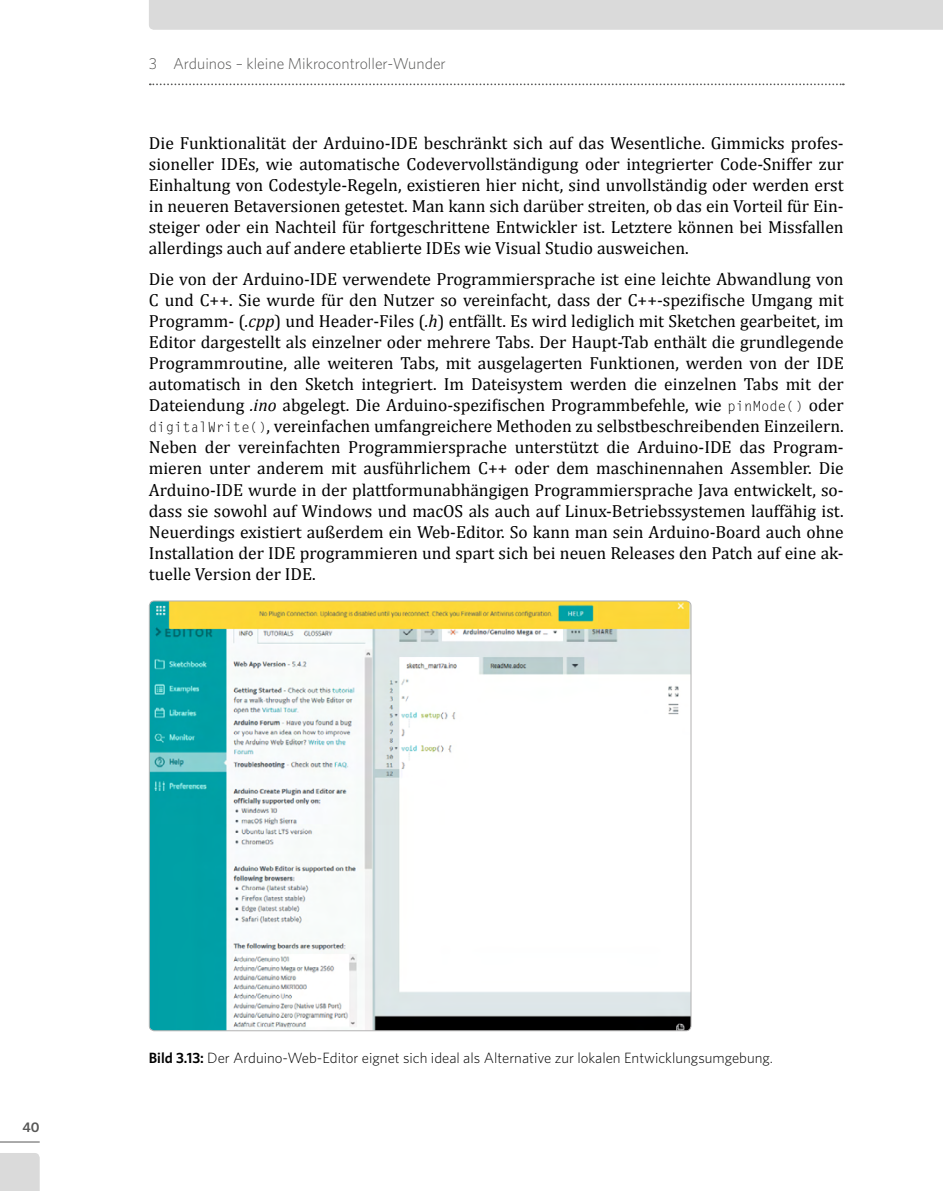
<style>
.page{position:relative;width:943px;height:1191px;background:#fff}
.page>*{position:absolute;margin:0;border:0;box-sizing:border-box;transform-origin:0 0}
.t1{font:17.5px/21px "Cambria";color:#000;text-align:justify}
.t2{font:300 15.75px "Whitney";color:#575756}
.t3{font:300 14.88px "Whitney";color:#000}
.t4{font:600 14px "Whitney";color:#575756}
.s1{font-style:italic}
.s2{font-family:"Letter Gothic Std";font-size:14px}
.s3{font-weight:600}
</style>
<div class="page">
<hr style="left:0;top:1141px;width:40px;height:1px;background:#575756">
<div style="left:0;top:1153px;width:40px;height:38px;background:#dadada"></div>
<div style="left:149px;top:0;width:794px;height:30px;background:#dadada"></div>
<svg style="left:150px;top:83px;width:693px;height:2px"></svg>
<img style="left:149px;top:602px;width:542px;height:428px">
<p class="t2" style="left:149px;top:55px;width:298px">3 Arduinos – kleine Mikrocontroller-Wunder</p>
<p class="t1" style="left:149px;top:132px;width:696px">Die Funktionalität der Arduino-IDE beschränkt sich auf das Wesentliche. Gimmicks profes&shy;sioneller IDEs, wie automatische Codevervollständigung oder integrierter Code-Sniffer zur Einhaltung von Codestyle-Regeln, existieren hier nicht, sind unvollständig oder werden erst in neueren Betaversionen getestet. Man kann sich darüber streiten, ob das ein Vorteil für Ein&shy;steiger oder ein Nachteil für fortgeschrittene Entwickler ist. Letztere können bei Missfallen allerdings auch auf andere etablierte IDEs wie Visual Studio ausweichen.</p>
<p class="t1" style="left:149px;top:269px;width:696px">Die von der Arduino-IDE verwendete Programmiersprache ist eine leichte Abwandlung von C und C++. Sie wurde für den Nutzer so vereinfacht, dass der C++-spezifische Umgang mit Programm- (<span class="s1">.cpp</span>) und Header-Files (<span class="s1">.h</span>) entfällt. Es wird lediglich mit Sketchen gearbeitet, im Editor dargestellt als einzelner oder mehrere Tabs. Der Haupt-Tab enthält die grundlegende Programmroutine, alle weiteren Tabs, mit ausgelagerten Funktionen, werden von der IDE automatisch in den Sketch integriert. Im Dateisystem werden die einzelnen Tabs mit der Dateiendung <span class="s1">.ino</span> abgelegt. Die Arduino-spezifischen Programmbefehle, wie <span class="s2">pinMode()</span> oder <span class="s2">digitalWrite()</span>, vereinfachen umfangreichere Methoden zu selbstbeschreibenden Einzeilern.<br>Neben der vereinfachten Programmiersprache unterstützt die Arduino-IDE das Program&shy;mieren unter anderem mit ausführlichem C++ oder dem maschinennahen Assembler. Die Arduino-IDE wurde in der plattformunabhängigen Programmiersprache Java entwickelt, so&shy;dass sie sowohl auf Windows und macOS als auch auf Linux-Betriebssystemen lauffähig ist.<br>Neuerdings existiert außerdem ein Web-Editor. So kann man sein Arduino-Board auch ohne Installation der IDE programmieren und spart sich bei neuen Releases den Patch auf eine ak&shy;tuelle Version der IDE.</p>
<p class="t4" style="left:23px;top:1118px;width:19px">40</p>
<p class="t3" style="left:149px;top:1049px;width:625px"><span class="s3">Bild 3.13:</span> Der Arduino-Web-Editor eignet sich ideal als Alternative zur lokalen Entwicklungsumgebung.</p>
</div>
